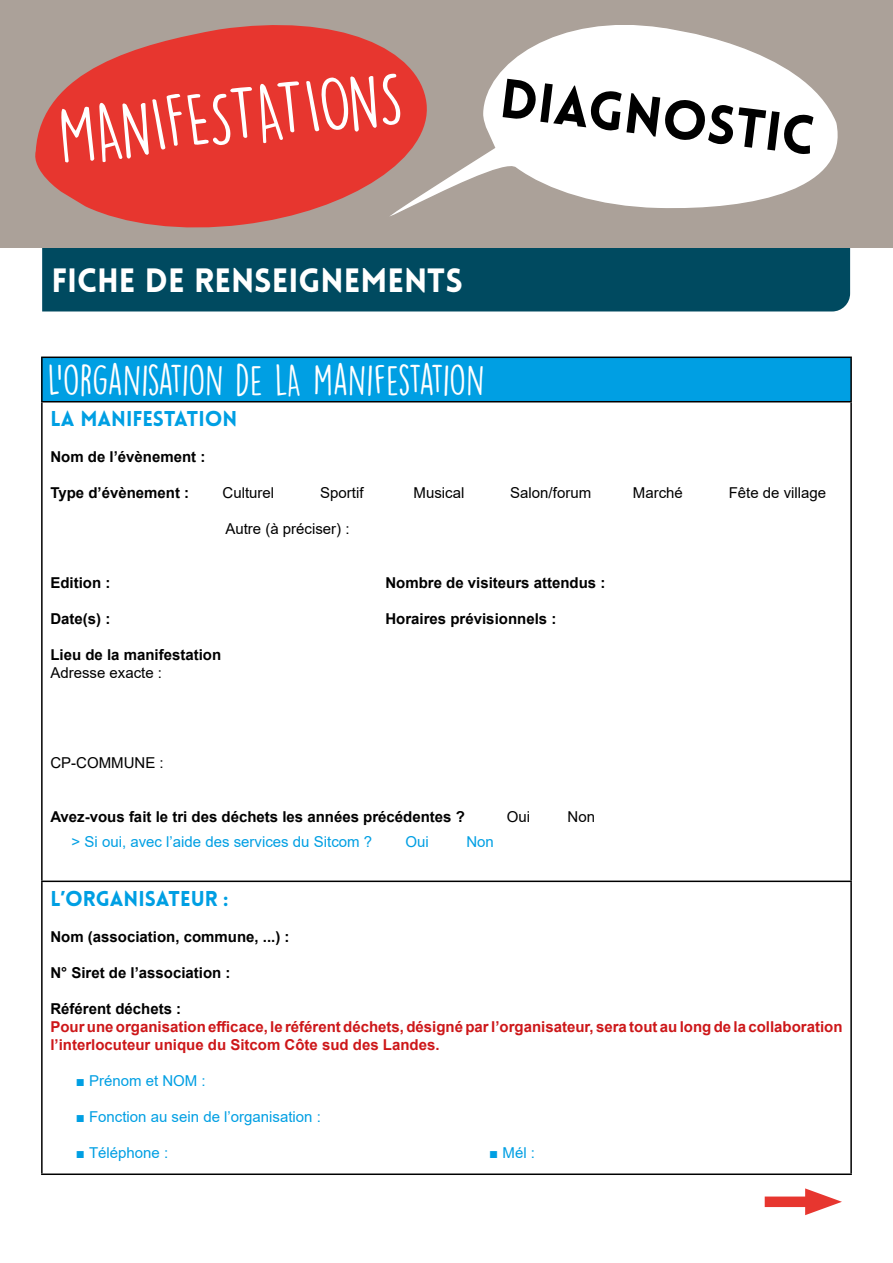
<style>
.page{position:relative;width:893px;height:1263px;background:#fff}
.page>*{position:absolute;margin:0;border:0;box-sizing:border-box;transform-origin:0 0}
.t1{font:72px "DK Lemon Yellow Sun";color:#fff}
.t2{font:900 54px "Lovelo";color:#000}
.t3{font:39px "DK Lemon Yellow Sun";letter-spacing:-.025em;color:#fff}
.t4{font:900 33px "Lovelo";color:#fff}
.t5{font:900 21px "Lovelo";color:#009fe3}
.t6{font:700 15px "Arial";color:#000}
.t7{font:700 15px/18px "Arial";color:#cd1719}
.t8{font:15px "Arial";color:#009fe3}
.t9{font:15px "Arial";color:#000}
.s1{font-weight:700}
</style>
<div class="page">
<div style="left:42px;top:247px;width:806px;height:64px;background:#004a60"></div>
<div style="left:0;top:0;width:893px;height:247px;background:#aba199"></div>
<svg style="left:35px;top:26px;width:214px;height:202px;fill:#e7362f"></svg>
<svg style="left:249px;top:25px;width:602px;height:278px"></svg>
<div style="left:42px;top:357px;width:809px;height:45px;background:#009fe3"></div>
<hr style="left:41px;top:356px;width:811px;height:2px;background:#000">
<hr style="left:41px;top:358px;width:2px;height:43px;background:#000">
<hr style="left:850px;top:358px;width:2px;height:43px;background:#000">
<hr style="left:41px;top:401px;width:811px;height:1px;background:#000">
<hr style="left:41px;top:402px;width:2px;height:478px;background:#000">
<hr style="left:850px;top:402px;width:2px;height:478px;background:#000">
<hr style="left:41px;top:880px;width:811px;height:2px;background:#000">
<hr style="left:41px;top:882px;width:2px;height:291px;background:#000">
<hr style="left:41px;top:1173px;width:811px;height:2px;background:#000">
<hr style="left:850px;top:882px;width:2px;height:291px;background:#000">
<div style="left:765px;top:1196px;width:56px;height:11px;background:#e7362f"></div>
<svg style="left:805px;top:1188px;width:37px;height:27px"></svg>
<h1 class="t1" style="left:53px;top:94px;width:348px;rotate:-7deg">MANIFESTATIONS</h1>
<h2 class="t2" style="left:505px;top:64px;width:317px;rotate:7deg">DIAGNOSTIC</h2>
<h3 class="t4" style="left:52px;top:260px;width:413px">FICHE DE RENSEIGNEMENTS</h3>
<h3 class="t3" style="left:48px;top:356px;width:438px">L’ORGANISATION DE LA MANIFESTATION</h3>
<h3 class="t5" style="left:50px;top:405px;width:189px">LA MANIFESTATION</h3>
<p class="t6" style="left:50px;top:446px;width:157px">Nom de l’évènement :</p>
<p class="t6" style="left:50px;top:482px;width:140px">Type d’évènement :</p>
<p class="t9" style="left:223px;top:482px;width:53px">Culturel</p>
<p class="t9" style="left:320px;top:482px;width:45px">Sportif</p>
<p class="t9" style="left:414px;top:482px;width:52px">Musical</p>
<p class="t9" style="left:510px;top:482px;width:82px">Salon/forum</p>
<p class="t9" style="left:633px;top:482px;width:52px">Marché</p>
<p class="t9" style="left:729px;top:482px;width:99px">Fête de village</p>
<p class="t9" style="left:225px;top:518px;width:126px">Autre (à préciser) :</p>
<p class="t6" style="left:50px;top:572px;width:61px">Edition :</p>
<p class="t6" style="left:385px;top:572px;width:222px">Nombre de visiteurs attendus :</p>
<p class="t6" style="left:50px;top:608px;width:61px">Date(s) :</p>
<p class="t6" style="left:385px;top:608px;width:172px">Horaires prévisionnels :</p>
<p class="t6" style="left:50px;top:644px;width:172px">Lieu de la manifestation</p>
<p class="t9" style="left:50px;top:662px;width:113px">Adresse exacte :</p>
<p class="t9" style="left:50px;top:752px;width:115px">CP-COMMUNE :</p>
<p class="t6" style="left:50px;top:806px;width:416px">Avez-vous fait le tri des déchets les années précédentes ?</p>
<p class="t9" style="left:507px;top:806px;width:25px">Oui</p>
<p class="t9" style="left:568px;top:806px;width:29px">Non</p>
<p class="t8" style="left:72px;top:832px;width:302px">&gt; Si oui, avec l’aide des services du Sitcom ?</p>
<p class="t8" style="left:406px;top:832px;width:25px">Oui</p>
<p class="t8" style="left:466px;top:832px;width:29px">Non</p>
<h3 class="t5" style="left:50px;top:885px;width:180px">L’ORGANISATEUR :</h3>
<p class="t6" style="left:50px;top:926px;width:241px">Nom (association, commune, ...) :</p>
<p class="t6" style="left:50px;top:962px;width:182px">N° Siret de l’association :</p>
<p class="t6" style="left:50px;top:998px;width:132px">Référent déchets :</p>
<p class="t7" style="left:50px;top:1017px;width:794px">Pour une organisation efficace, le référent déchets, désigné par l’organisateur, sera tout au long de la collaboration l’interlocuteur unique du Sitcom Côte sud des Landes.</p>
<p class="t8" style="left:76px;top:1070px;width:131px"><span class="s1">■</span> Prénom et NOM :</p>
<p class="t8" style="left:76px;top:1106px;width:247px"><span class="s1">■</span> Fonction au sein de l’organisation :</p>
<p class="t8" style="left:76px;top:1142px;width:94px"><span class="s1">■</span> Téléphone :</p>
<p class="t8" style="left:489px;top:1142px;width:47px"><span class="s1">■</span> Mél :</p>
</div>
